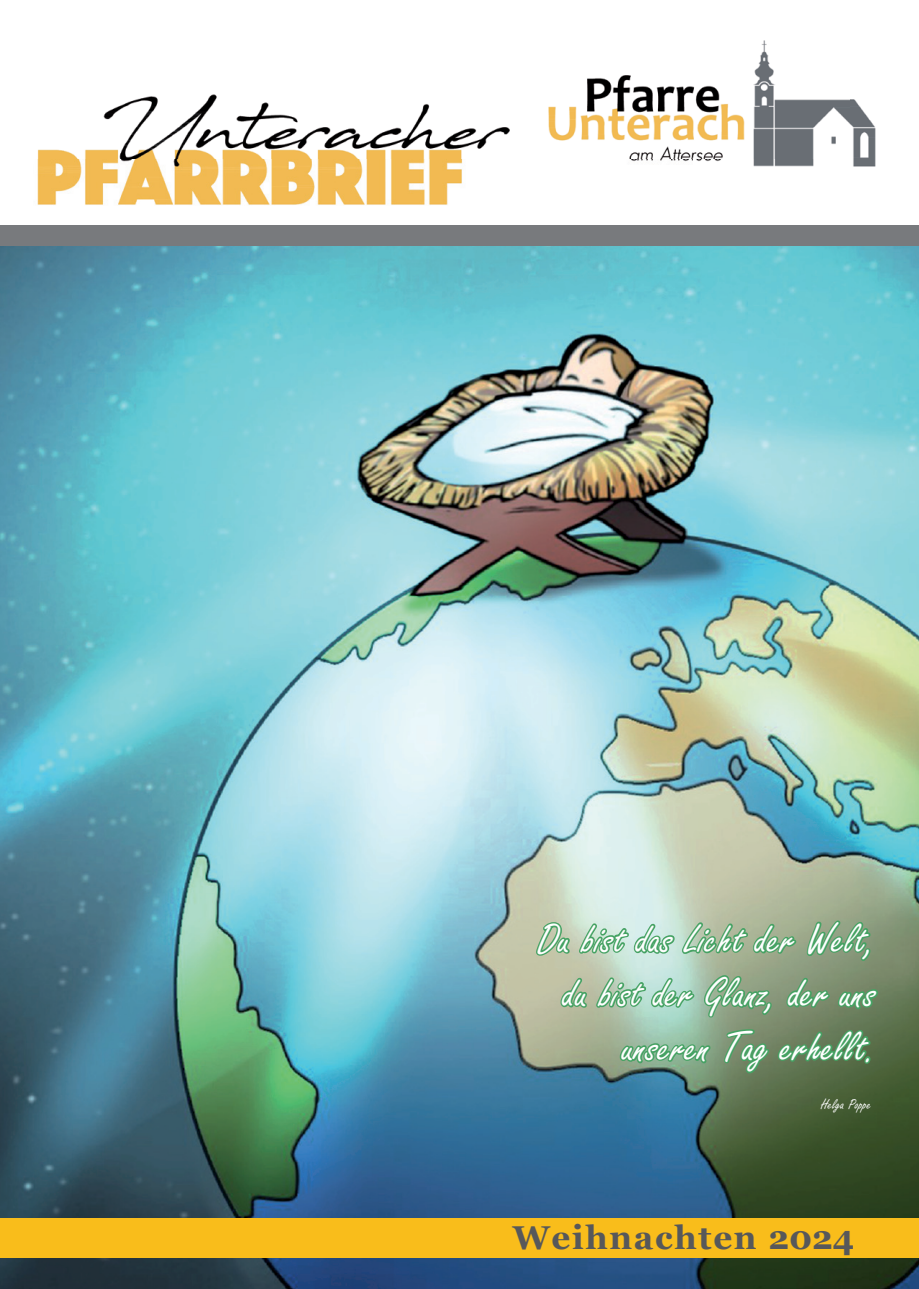
<style>
.page{position:relative;width:919px;height:1289px;background:#fff}
.page>*{position:absolute;margin:0;border:0;box-sizing:border-box;transform-origin:0 0}
.t1{font:45px/54px "Freestyle Script";letter-spacing:.01em;color:#fff;text-align:right}
.t2{font:700 33px "Georgia";letter-spacing:.05em;color:#57585a}
.t3{font:15px "Freestyle Script";letter-spacing:.01em;color:#fff}
</style>
<div class="page">
<img style="left:0;top:246px;width:918px;height:1042px">
<div style="left:0;top:225px;width:918px;height:21px;background:#787a7d"></div>
<div style="left:0;top:1217px;width:918px;height:40px;background:#f9bd1b"></div>
<img style="left:37px;top:40px;width:839px;height:165px">
<svg style="left:534px;top:905px;width:346px;height:115px;background:#94b595"></svg>
<svg style="left:618px;top:1038px;width:95px;height:28px;background:#6fab7f"></svg>
<svg style="left:722px;top:1026px;width:150px;height:49px;background:#5d885d"></svg>
<p class="t1" style="left:537px;top:914px;width:340px">Du bist das Licht der Welt, du bist der Glanz, der uns unseren Tag erhellt.</p>
<p class="t3" style="left:821px;top:1096px;width:52px">Helga Poppe</p>
<p class="t2" style="left:512px;top:1216px;width:343px">Weihnachten 2024</p>
</div>
